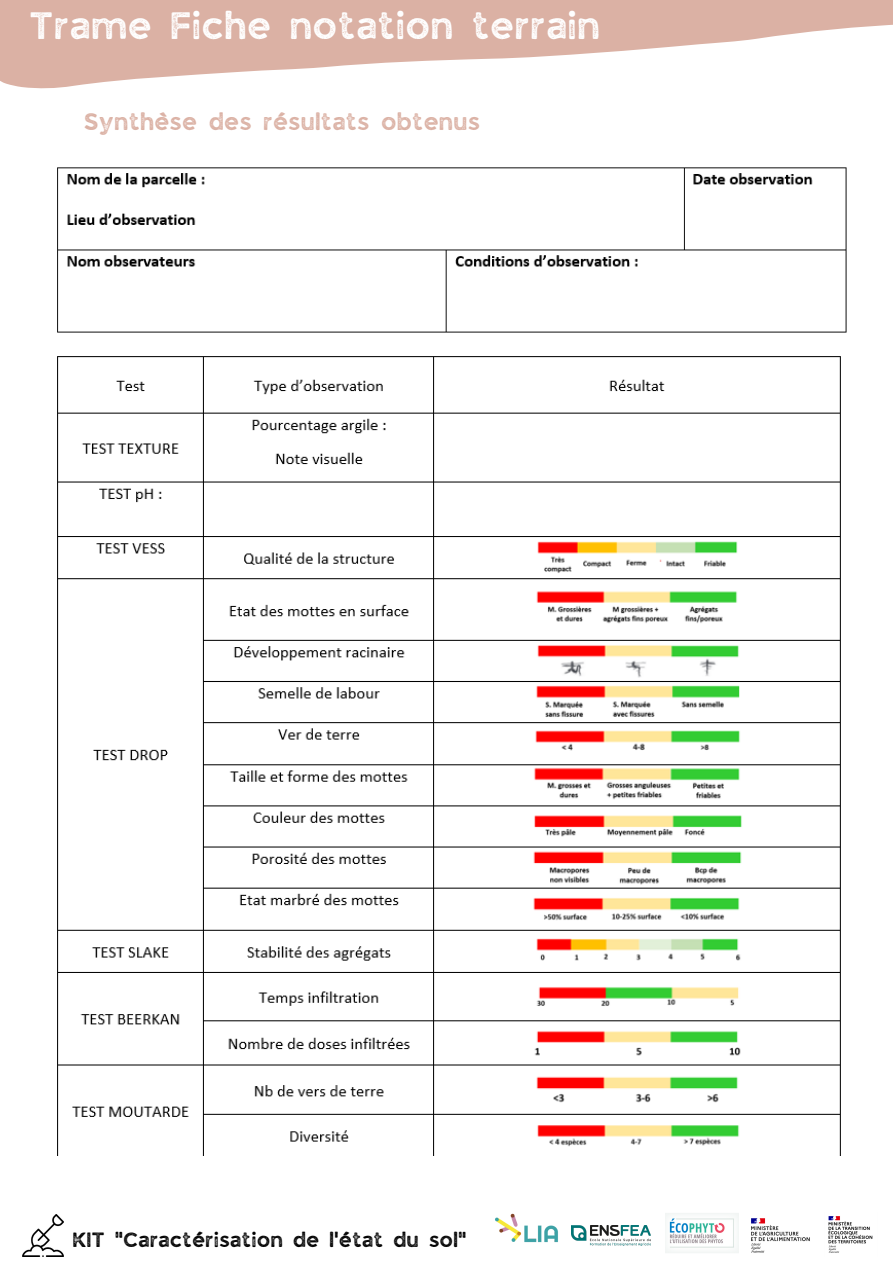
<style>
.page{position:relative;width:893px;height:1264px;background:#fff}
.page>*{position:absolute;margin:0;border:0;box-sizing:border-box;transform-origin:0 0}
.t1{font:36px "JA Jaya Giri Sans Rough";color:#fff}
.t2{font:22.5px "JA Jaya Giri Sans Rough";color:#dbb1a4}
.t3{font:19.5px "JA Jaya Giri Sans Rough";color:#010101}
</style>
<div class="page">
<svg style="left:0;top:0;width:892px;height:89px;fill:#dbb1a4"></svg>
<img style="left:57px;top:167px;width:790px;height:166px">
<img style="left:57px;top:356px;width:784px;height:799px">
<img style="left:571px;top:1225px;width:79px;height:20px">
<img style="left:22px;top:1214px;width:42px;height:42px">
<img style="left:495px;top:1213px;width:63px;height:30px">
<img style="left:751px;top:1218px;width:59px;height:35px">
<img style="left:665px;top:1213px;width:73px;height:40px">
<img style="left:828px;top:1216px;width:45px;height:37px">
<p class="t1" style="left:31px;top:11px;width:572px">Trame Fiche notation terrain</p>
<p class="t2" style="left:85px;top:112px;width:398px">Synthèse des résultats obtenus</p>
<p class="t3" style="left:73px;top:1231px;width:396px">KIT "Caractérisation de l'état du sol"</p>
</div>
